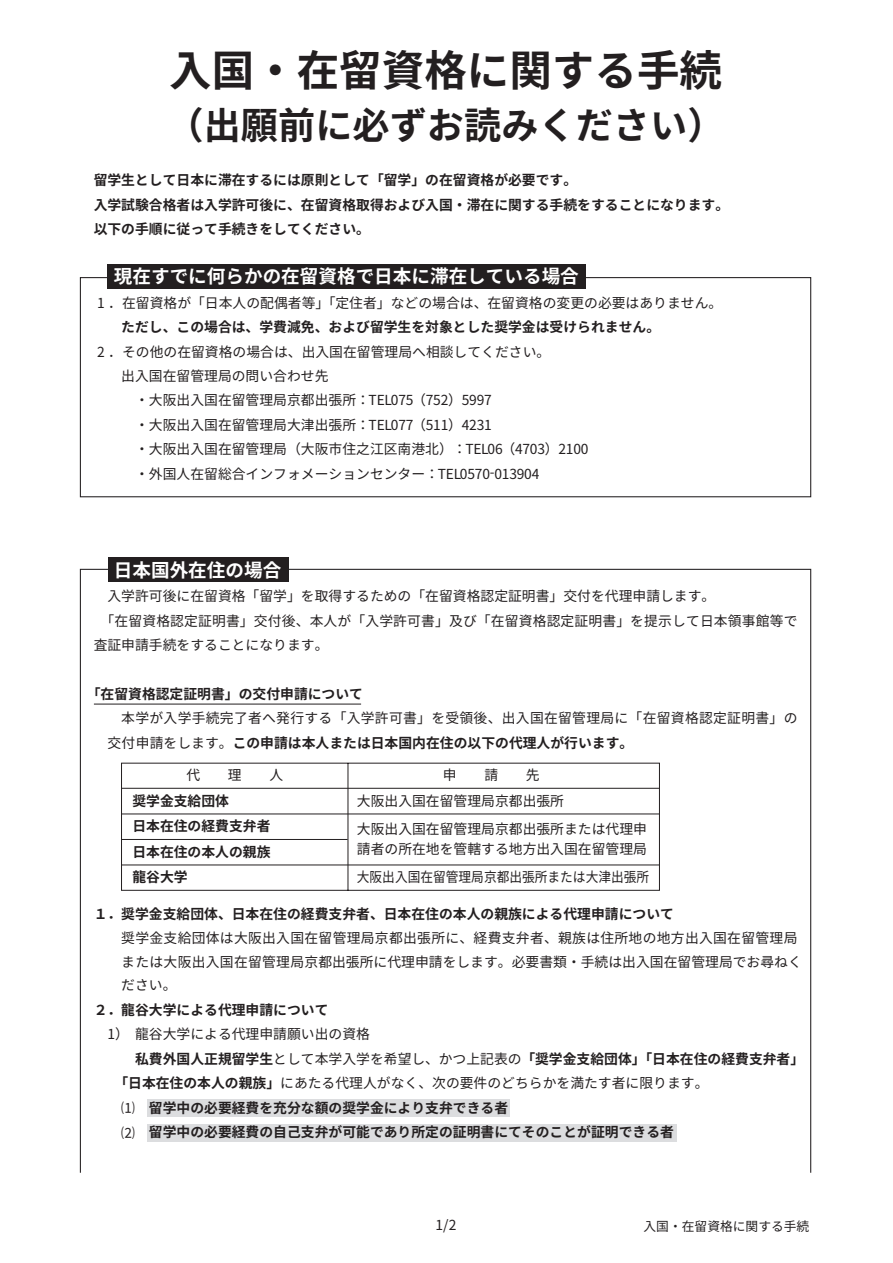
<style>
.page{position:relative;width:893px;height:1263px;background:#fff}
.page>*{position:absolute;margin:0;border:0;box-sizing:border-box;transform-origin:0 0}
.t1{font:700 42.6px "Noto Sans CJ Kjp";color:#231f20}
.t2{font:700 37.2px "Noto Sans CJ Kjp";color:#231f20}
.t3{font:700 18.6px "Noto Sans CJ Kjp";color:#fff}
.t4{font:13.8px "Noto Sans CJ Kjp";color:#231f20}
.t5{font:700 13.8px/24.5px "Noto Sans CJ Kjp";color:#231f20}
.t6{font:13.8px/23.4px "Noto Sans CJ Kjp";letter-spacing:.02em;color:#231f20}
.t7{font:13.8px "Noto Sans CJ Kjp";color:#231f20;scale:.92 1}
.t8{font:12.75px "Noto Sans CJ Kjp";color:#231f20}
.s1{font-weight:700}
.s2{font-weight:400}
</style>
<div class="page">
<div style="left:108px;top:557px;width:180px;height:24px;background:#231f20"></div>
<div style="left:108px;top:265px;width:478px;height:24px;background:#231f20"></div>
<div style="left:80px;top:277px;width:731px;height:220px;border:1px solid #231f20"></div>
<div style="left:148px;top:1100px;width:362px;height:17px;background:#dcdddf"></div>
<div style="left:148px;top:1124px;width:529px;height:17px;background:#dcdddf"></div>
<hr style="left:94px;top:704px;width:267px;height:1px;background:#231f20">
<svg style="left:121px;top:762px;width:539px;height:129px"></svg>
<h1 class="t1" style="left:169px;top:46px;width:554px">入国・在留資格に関する手続</h1>
<h2 class="t2" style="left:166px;top:105px;width:560px">（出願前に必ずお読みください(</h2>
<p class="t5" style="left:94px;top:168px;width:637px">留学生として日本に滞在するには原則として「留学」の在留資格が必要です。<br>入学試験合格者は入学許可後に、在留資格取得および入国・滞在に関する手続をすることになります。以下の手順に従って手続きをしてください。</p>
<h3 class="t3" style="left:114px;top:266px;width:466px">現在すでに何らかの在留資格で日本に滞在している場合</h3>
<p class="t4" style="left:97px;top:295px;width:627px">1 ．在留資格が「日本人の配偶者等」「定住者」などの場合は、在留資格の変更の必要はありません。</p>
<p class="t5" style="left:121px;top:315px;width:540px">ただし、この場合は、学費減免、および留学生を対象とした奨学金は受けられません。</p>
<p class="t4" style="left:97px;top:344px;width:455px">2 ．その他の在留資格の場合は、出入国在留管理局へ相談してください。</p>
<p class="t4" style="left:121px;top:368px;width:209px">出入国在留管理局の問い合わせ先</p>
<p class="t4" style="left:135px;top:393px;width:358px">・大阪出入国在留管理局京都出張所：TEL075)752(5997</p>
<p class="t4" style="left:135px;top:417px;width:358px">・大阪出入国在留管理局大津出張所：TEL077)511(4231</p>
<p class="t4" style="left:135px;top:441px;width:455px">・大阪出入国在留管理局（大阪市住之江区南港北）：TEL06)4703(2100</p>
<p class="t4" style="left:135px;top:466px;width:406px">・外国人在留総合インフォメーションセンター：TEL0570-013904</p>
<h3 class="t3" style="left:114px;top:559px;width:169px">日本国外在住の場合</h3>
<p class="t4" style="left:107px;top:588px;width:609px">入学許可後に在留資格「留学」を取得するための「在留資格認定証明書」交付を代理申請します。</p>
<p class="t4" style="left:101px;top:613px;width:698px">「在留資格認定証明書」交付後、本人が「入学許可書」及び「在留資格認定証明書」を提示して日本領事館等で</p>
<p class="t4" style="left:94px;top:637px;width:236px">査証申請手続をすることになります。</p>
<p class="t5" style="left:87px;top:682px;width:278px">「在留資格認定証明書」の交付申請について</p>
<p class="t6" style="left:107px;top:706px;width:691px;line-height:24.5px;text-indent:14px">本学が入学手続完了者へ発行する「入学許可書」を受領後、出入国在留管理局に「在留資格認定証明書」の交付申請をします。<span class="s1">この申請は本人または日本国内在住の以下の代理人が行います。</span></p>
<p class="t5" style="left:132px;top:789px;width:98px">奨学金支給団体</p>
<p class="t4" style="left:357px;top:793px;width:209px">大阪出入国在留管理局京都出張所</p>
<p class="t5" style="left:132px;top:814px;width:140px">日本在住の経費支弁者</p>
<p class="t4" style="left:357px;top:821px;width:292px">大阪出入国在留管理局京都出張所または代理申</p>
<p class="t5" style="left:132px;top:840px;width:140px">日本在住の本人の親族</p>
<p class="t4" style="left:357px;top:841px;width:292px">請者の所在地を管轄する地方出入国在留管理局</p>
<p class="t5" style="left:132px;top:865px;width:57px">龍谷大学</p>
<p class="t7" style="left:357px;top:869px;width:319px">大阪出入国在留管理局京都出張所または大津出張所</p>
<p class="t5" style="left:94px;top:902px;width:582px">１．奨学金支給団体、日本在住の経費支弁者、日本在住の本人の親族による代理申請について</p>
<p class="t6" style="left:121px;top:927px;width:682px">奨学金支給団体は大阪出入国在留管理局京都出張所に、経費支弁者、親族は住所地の地方出入国在留管理局または大阪出入国在留管理局京都出張所に代理申請をします。必要書類・手続は出入国在留管理局でお尋ねください。</p>
<p class="t5" style="left:94px;top:998px;width:236px">２．龍谷大学による代理申請について</p>
<p class="t4" style="left:107px;top:1026px;width:264px">）1 龍谷大学による代理申請願い出の資格</p>
<p class="t5" style="left:135px;top:1047px;width:671px">私費外国人正規留学生<span class="s2">として本学入学を希望し、かつ上記表の</span>「奨学金支給団体」「日本在住の経費支弁者「</p>
<p class="t4" style="left:114px;top:1075px;width:596px"><span class="s1">「日本在住の本人の親族」</span>にあたる代理人がなく、次の要件のどちらかを満たす者に限ります。</p>
<p class="t4" style="left:121px;top:1100px;width:15px">(1)</p>
<p class="t4" style="left:121px;top:1125px;width:15px">(2)</p>
<p class="t5" style="left:149px;top:1096px;width:526px">留学中の必要経費を充分な額の奨学金により支弁できる者<br>留学中の必要経費の自己支弁が可能であり所定の証明書にてそのことが証明できる者</p>
<p class="t4" style="left:436px;top:1217px;width:22px">1/2</p>
<p class="t8" style="left:643px;top:1219px;width:167px">入国・在留資格に関する手続</p>
</div>
